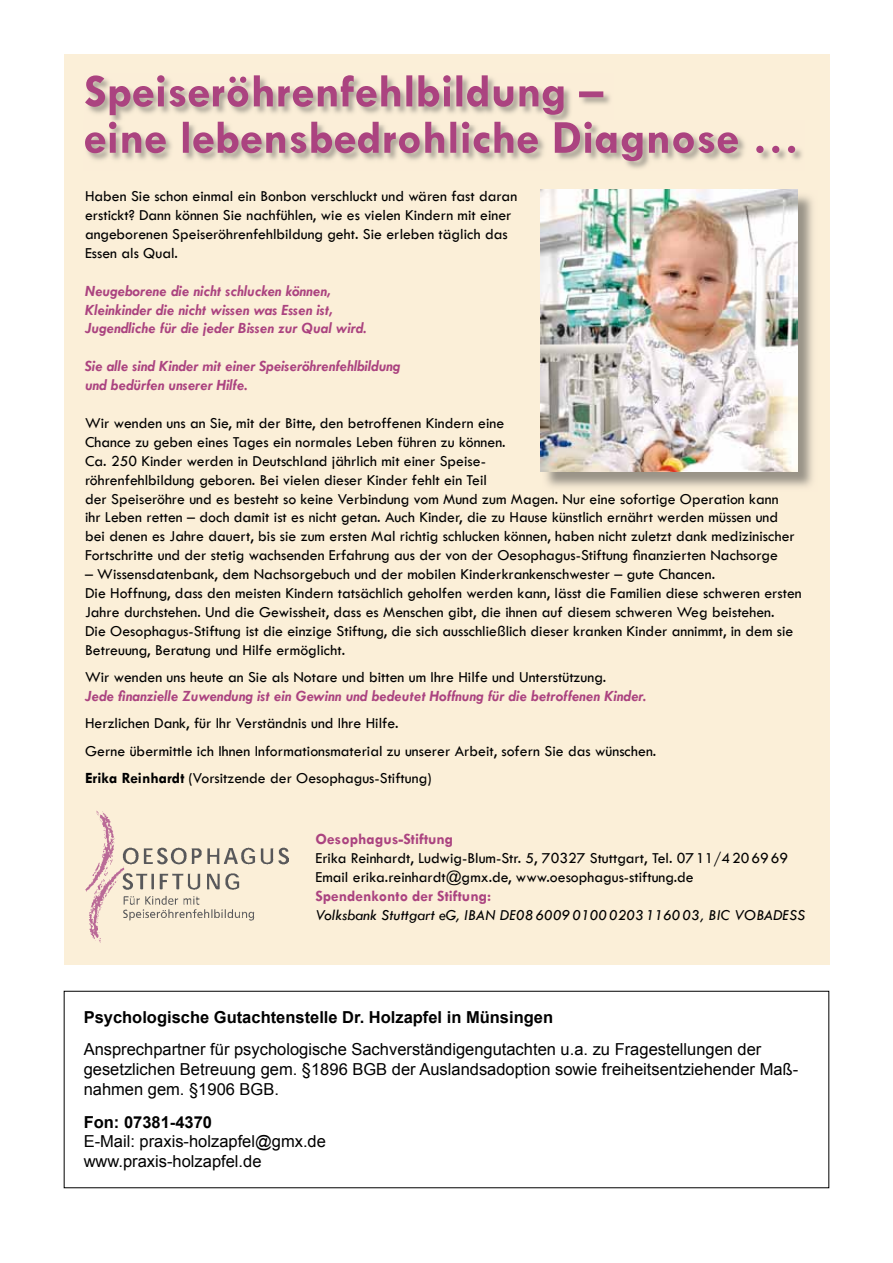
<style>
.page{position:relative;width:893px;height:1263px;background:#fff}
.page>*{position:absolute;margin:0;border:0;box-sizing:border-box;transform-origin:0 0}
.t1{font:16.5px/19.8px "Arial";color:#000}
.t2{font:700 16.5px "Arial";color:#000}
.t3{font:15.75px/18.9px "Tw Cen";color:#000}
.t4{font:italic 700 15.75px/18.9px "Tw Cen";color:#ab4380}
.t5{font:italic 15.75px "Tw Cen";color:#000}
.t6{font:700 15.75px "Tw Cen";color:#ab4380}
.s1{font-weight:700}
</style>
<div class="page">
<div style="left:64px;top:54px;width:765px;height:910px;background:#fbefd8"></div>
<img style="left:109px;top:91px;width:501px;height:29px">
<svg style="left:85px;top:75px;width:518px;height:40px"></svg>
<img style="left:111px;top:120px;width:691px;height:49px">
<svg style="left:85px;top:122px;width:710px;height:39px"></svg>
<img style="left:542px;top:191px;width:271px;height:296px">
<img style="left:541px;top:189px;width:256px;height:282px">
<img style="left:85px;top:811px;width:203px;height:132px">
<p class="t3" style="left:85px;top:187px;width:434px">Haben Sie schon einmal ein Bonbon verschluckt und wären fast daran erstickt? Dann können Sie nachfühlen, wie es vielen Kindern mit einer angeborenen Speiseröhrenfehlbildung geht. Sie erleben täglich das Essen als Qual.</p>
<p class="t4" style="left:85px;top:281px;width:283px">Neugeborene die nicht schlucken können,<br>Kleinkinder die nicht wissen was Essen ist,<br>Jugendliche für die jeder Bissen zur Qual wird.</p>
<p class="t4" style="left:85px;top:356px;width:317px">Sie alle sind Kinder mit einer Speiseröhrenfehlbildung und bedürfen unserer Hilfe.</p>
<p class="t3" style="left:85px;top:413px;width:711px">Wir wenden uns an Sie, mit der Bitte, den betroffenen Kindern eine<br>Chance zu geben eines Tages ein normales Leben führen zu können.<br>Ca. 250 Kinder werden in Deutschland jährlich mit einer Speise-<br>röhrenfehlbildung geboren. Bei vielen dieser Kinder fehlt ein Teil<br>der Speiseröhre und es besteht so keine Verbindung vom Mund zum Magen. Nur eine sofortige Operation kann ihr Leben retten – doch damit ist es nicht getan. Auch Kinder, die zu Hause künstlich ernährt werden müssen und bei denen es Jahre dauert, bis sie zum ersten Mal richtig schlucken können, haben nicht zuletzt dank medizinischer Fortschritte und der stetig wachsenden Erfahrung aus der von der Oesophagus-Stiftung finanzierten Nachsorge</p>
<p class="t3" style="left:85px;top:565px;width:718px">– Wissensdatenbank, dem Nachsorgebuch und der mobilen Kinderkrankenschwester – gute Chancen.<br>Die Hoffnung, dass den meisten Kindern tatsächlich geholfen werden kann, lässt die Familien diese schweren ersten Jahre durchstehen. Und die Gewissheit, dass es Menschen gibt, die ihnen auf diesem schweren Weg beistehen.<br>Die Oesophagus-Stiftung ist die einzige Stiftung, die sich ausschließlich dieser kranken Kinder annimmt, in dem sie Betreuung, Beratung und Hilfe ermöglicht.</p>
<p class="t3" style="left:85px;top:668px;width:523px">Wir wenden uns heute an Sie als Notare und bitten um Ihre Hilfe und Unterstützung.</p>
<p class="t4" style="left:85px;top:686px;width:562px">Jede finanzielle Zuwendung ist ein Gewinn und bedeutet Hoffnung für die betroffenen Kinder.</p>
<p class="t3" style="left:85px;top:710px;width:573px;line-height:27.5px">Herzlichen Dank, für Ihr Verständnis und Ihre Hilfe.<br>Gerne übermittle ich Ihnen Informationsmaterial zu unserer Arbeit, sofern Sie das wünschen.<br><span class="s1">Erika Reinhardt</span> (Vorsitzende der Oesophagus-Stiftung)</p>
<p class="t6" style="left:315px;top:830px;width:139px">Oesophagus-Stiftung</p>
<p class="t3" style="left:315px;top:849px;width:474px">Erika Reinhardt, Ludwig-Blum-Str. 5, 70327 Stuttgart, Tel. 07 11/4 20 69 69<br>Email erika.reinhardt@gmx.de, www.oesophagus-stiftung.de</p>
<p class="t6" style="left:315px;top:886px;width:177px">Spendenkonto der Stiftung:</p>
<p class="t5" style="left:315px;top:905px;width:491px">Volksbank Stuttgart eG, IBAN DE08 6009 0100 0203 1160 03, BIC VOBADESS</p>
<p class="t2" style="left:84px;top:1008px;width:471px">Psychologische Gutachtenstelle Dr. Holzapfel in Münsingen</p>
<p class="t1" style="left:84px;top:1040px;width:715px">Ansprechpartner für psychologische Sachverständigengutachten u.a. zu Fragestellungen der gesetzlichen Betreuung gem. §1896 BGB der Auslandsadoption sowie freiheitsentziehender Maß&shy;nahmen gem. §1906 BGB.</p>
<p class="t2" style="left:84px;top:1112px;width:130px">Fon: 07381-4370</p>
<p class="t1" style="left:84px;top:1131px;width:244px">E-Mail: praxis-holzapfel@gmx.de www.praxis-holzapfel.de</p>
</div>
